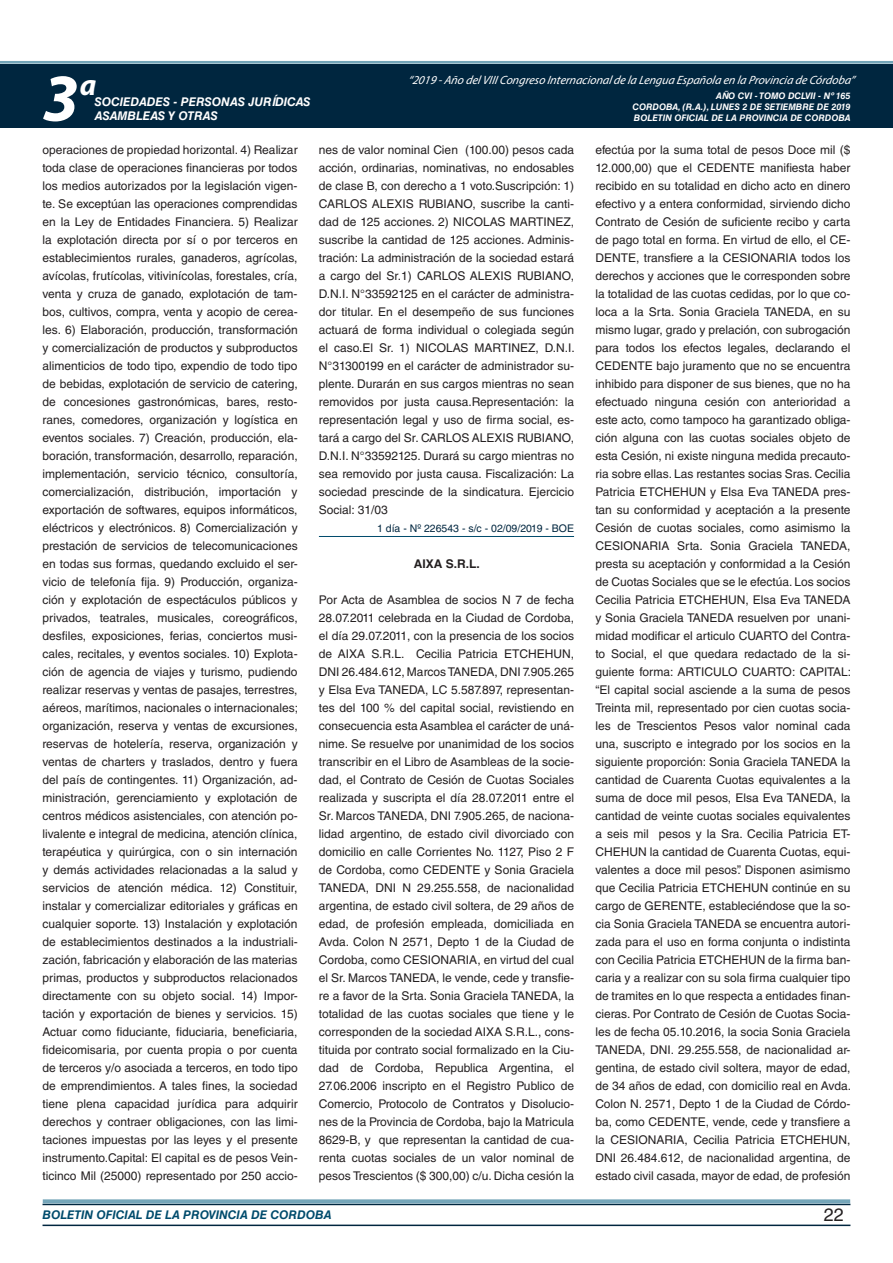
<style>
.page{position:relative;width:893px;height:1263px;background:#fff}
.page>*{position:absolute;margin:0;border:0;box-sizing:border-box;transform-origin:0 0}
.t1{font:italic 700 67.5px "Myriad Pro";color:#fff}
.t2{font:italic 700 30px "Myriad Pro";color:#fff}
.t3{font:18px "Helvetica LT Std";color:#231f20}
.t4{font:12px/18px "Helvetica LT Std";color:#231f20;text-align:justify}
.t5{font:italic 12px "Myriad Pro";color:#fff}
.t6{font:italic 700 12px "Helvetica LT Std";color:#fff}
.t7{font:italic 700 12px "Helvetica LT Std";color:#004b6c}
.t8{font:700 12px "Helvetica LT Std";color:#231f20}
.t9{font:10.5px "Helvetica LT Std";color:#00263f}
.t10{font:italic 700 9px/10.8px "Helvetica LT Std";color:#fff;text-align:justify}
</style>
<div class="page">
<div style="left:0;top:61px;width:893px;height:6px;background:#fff;opacity:.75"></div>
<div style="left:0;top:64px;width:893px;height:64px;background:#00263f"></div>
<hr style="left:43px;top:1224px;width:807px;height:2px;background:#00263f">
<div style="left:42px;top:1198px;width:809px;height:8px;background:#fff;opacity:.75"></div>
<hr style="left:319px;top:536px;width:255px;height:1px;background:#004b6c">
<h2 class="t2" style="left:80px;top:66px;width:18px">a</h2>
<p class="t5" style="left:408px;top:72px;width:448px">“2019 -Año delVIIICongreso Internacionalde la Lengua Esp añola en la Provincia de Córdoba”</p>
<h1 class="t1" style="left:43px;top:54px;width:38px">3</h1>
<p class="t10" style="left:633px;top:91px;width:219px;text-indent:83px">AÑO CVI - TOMO DCLVII - Nº 165<br>CORDOBA, (R.A.), LUNES 2 DE SETIEMBRE DE 2019<br>BOLETIN OFICIAL DE LA PROVINCIA DE CORDOBA</p>
<p class="t6" style="left:95px;top:94px;width:217px">SOCIEDADES - PERSONAS JURÍDICAS</p>
<p class="t6" style="left:95px;top:109px;width:125px">ASAMBLEAS Y OTRAS</p>
<p class="t4" style="left:43px;top:141px;width:257px">operaciones de propiedad horizontal. 4) Realizar toda clase de operaciones financieras por todos los medios autorizados por la legislación vigen&shy;te. Se exceptúan las operaciones comprendidas en la Ley de Entidades Financiera. 5) Realizar la explotación directa por sí o por terceros en establecimientos rurales, ganaderos, agrícolas, avícolas, frutícolas, vitivinícolas, forestales, cría, venta y cruza de ganado, explotación de tam&shy;bos, cultivos, compra, venta y acopio de cerea&shy;les. 6) Elaboración, producción, transformación y comercialización de productos y subproductos alimenticios de todo tipo, expendio de todo tipo de bebidas, explotación de servicio de catering, de concesiones gastronómicas, bares, resto&shy;ranes, comedores, organización y logística en eventos sociales. 7) Creación, producción, ela&shy;boración, transformación, desarrollo, reparación, implementación, servicio técnico, consultoría, comercialización, distribución, importación y exportación de softwares, equipos informáticos, eléctricos y electrónicos. 8) Comercialización y prestación de servicios de telecomunicaciones en todas sus formas, quedando excluido el ser&shy;vicio de telefonía fija. 9) Producción, organiza&shy;ción y explotación de espectáculos públicos y privados, teatrales, musicales, coreográficos, desfiles, exposiciones, ferias, conciertos musi&shy;cales, recitales, y eventos sociales. 10) Explota&shy;ción de agencia de viajes y turismo, pudiendo realizar reservas y ventas de pasajes, terrestres, aéreos, marítimos, nacionales o internacionales; organización, reserva y ventas de excursiones, reservas de hotelería, reserva, organización y ventas de charters y traslados, dentro y fuera del país de contingentes. 11) Organización, ad&shy;ministración, gerenciamiento y explotación de centros médicos asistenciales, con atención po&shy;livalente e integral de medicina, atención clínica, terapéutica y quirúrgica, con o sin internación y demás actividades relacionadas a la salud y servicios de atención médica. 12) Constituir, instalar y comercializar editoriales y gráficas en cualquier soporte. 13) Instalación y explotación de establecimientos destinados a la industriali&shy;zación, fabricación y elaboración de las materias primas, productos y subproductos relacionados directamente con su objeto social. 14) Impor&shy;tación y exportación de bienes y servicios. 15)<br>Actuar como fiduciante, fiduciaria, beneficiaria, fideicomisaria, por cuenta propia o por cuenta de terceros y/o asociada a terceros, en todo tipo de emprendimientos. A tales fines, la sociedad tiene plena capacidad jurídica para adquirir derechos y contraer obligaciones, con las limi&shy;taciones impuestas por las leyes y el presente instrumento.Capital: El capital es de pesos Vein&shy;ticinco Mil (25000) representado por 250 accio-</p>
<p class="t4" style="left:319px;top:141px;width:257px">nes de valor nominal Cien (100.00) pesos cada acción, ordinarias, nominativas, no endosables de clase B, con derecho a 1 voto.Suscripción: 1)<br>CARLOS ALEXIS RUBIANO, suscribe la canti&shy;dad de 125 acciones. 2) NICOLAS MARTINEZ, suscribe la cantidad de 125 acciones. Adminis&shy;tración: La administración de la sociedad estará a cargo del Sr.1) CARLOS ALEXIS RUBIANO, D.N.I. N°33592125 en el carácter de administra&shy;dor titular. En el desempeño de sus funciones actuará de forma individual o colegiada según el caso.El Sr. 1) NICOLAS MARTINEZ, D.N.I.<br>N°31300199 en el carácter de administrador su&shy;plente. Durarán en sus cargos mientras no sean removidos por justa causa.Representación: la representación legal y uso de firma social, es&shy;tará a cargo del Sr. CARLOS ALEXIS RUBIANO, D.N.I. N°33592125. Durará su cargo mientras no sea removido por justa causa. Fiscalización: La sociedad prescinde de la sindicatura. Ejercicio Social: 31/03</p>
<p class="t9" style="left:377px;top:522px;width:198px">1 día - Nº 226543 - s/c - 02/09/2019 - BOE</p>
<p class="t8" style="left:414px;top:556px;width:68px">AIXA S.R.L.</p>
<p class="t4" style="left:319px;top:591px;width:257px">Por Acta de Asamblea de socios N 7 de fecha 28.07.2011 celebrada en la Ciudad de Cordoba, el día 29.07.2011, con la presencia de los socios de AIXA S.R.L. Cecilia Patricia ETCHEHUN, DNI 26.484.612, Marcos TANEDA, DNI 7.905.265 y Elsa Eva TANEDA, LC 5.587.897, representan&shy;tes del 100 % del capital social, revistiendo en consecuencia esta Asamblea el carácter de uná&shy;nime. Se resuelve por unanimidad de los socios transcribir en el Libro de Asambleas de la socie&shy;dad, el Contrato de Cesión de Cuotas Sociales realizada y suscripta el día 28.07.2011 entre el Sr. Marcos TANEDA, DNI 7.905.265, de naciona&shy;lidad argentino, de estado civil divorciado con domicilio en calle Corrientes No. 1127, Piso 2 F de Cordoba, como CEDENTE y Sonia Graciela TANEDA, DNI N 29.255.558, de nacionalidad argentina, de estado civil soltera, de 29 años de edad, de profesión empleada, domiciliada en Avda. Colon N 2571, Depto 1 de la Ciudad de Cordoba, como CESIONARIA, en virtud del cual el Sr. Marcos TANEDA, le vende, cede y transfie&shy;re a favor de la Srta. Sonia Graciela TANEDA, la totalidad de las cuotas sociales que tiene y le corresponden de la sociedad AIXA S.R.L., cons&shy;tituida por contrato social formalizado en la Ciu&shy;dad de Cordoba, Republica Argentina, el 27.06.2006 inscripto en el Registro Publico de Comercio, Protocolo de Contratos y Disolucio&shy;nes de la Provincia de Cordoba, bajo la Matricula 8629-B, y que representan la cantidad de cua&shy;renta cuotas sociales de un valor nominal de pesos Trescientos ($ 300,00) c/u. Dicha cesión la</p>
<p class="t4" style="left:595px;top:141px;width:257px">efectúa por la suma total de pesos Doce mil ($ 12.000,00) que el CEDENTE manifiesta haber recibido en su totalidad en dicho acto en dinero efectivo y a entera conformidad, sirviendo dicho Contrato de Cesión de suficiente recibo y carta de pago total en forma. En virtud de ello, el CE-DENTE, transfiere a la CESIONARIA todos los derechos y acciones que le corresponden sobre la totalidad de las cuotas cedidas, por lo que co&shy;loca a la Srta. Sonia Graciela TANEDA, en su mismo lugar, grado y prelación, con subrogación para todos los efectos legales, declarando el CEDENTE bajo juramento que no se encuentra inhibido para disponer de sus bienes, que no ha efectuado ninguna cesión con anterioridad a este acto, como tampoco ha garantizado obliga&shy;ción alguna con las cuotas sociales objeto de esta Cesión, ni existe ninguna medida precauto&shy;ria sobre ellas. Las restantes socias Sras. Cecilia Patricia ETCHEHUN y Elsa Eva TANEDA pres&shy;tan su conformidad y aceptación a la presente Cesión de cuotas sociales, como asimismo la CESIONARIA Srta. Sonia Graciela TANEDA, presta su aceptación y conformidad a la Cesión de Cuotas Sociales que se le efectúa. Los socios Cecilia Patricia ETCHEHUN, Elsa Eva TANEDA y Sonia Graciela TANEDA resuelven por unani&shy;midad modificar el articulo CUARTO del Contra&shy;to Social, el que quedara redactado de la si&shy;guiente forma: ARTICULO CUARTO: CAPITAL: “El capital social asciende a la suma de pesos Treinta mil, representado por cien cuotas socia&shy;les de Trescientos Pesos valor nominal cada una, suscripto e integrado por los socios en la siguiente proporción: Sonia Graciela TANEDA la cantidad de Cuarenta Cuotas equivalentes a la suma de doce mil pesos, Elsa Eva TANEDA, la cantidad de veinte cuotas sociales equivalentes a seis mil pesos y la Sra. Cecilia Patricia ET-CHEHUN la cantidad de Cuarenta Cuotas, equi&shy;valentes a doce mil pesos”. Disponen asimismo que Cecilia Patricia ETCHEHUN continúe en su cargo de GERENTE, estableciéndose que la so&shy;cia Sonia Graciela TANEDA se encuentra autori&shy;zada para el uso en forma conjunta o indistinta con Cecilia Patricia ETCHEHUN de la firma ban&shy;caria y a realizar con su sola firma cualquier tipo de tramites en lo que respecta a entidades finan&shy;cieras. Por Contrato de Cesión de Cuotas Socia&shy;les de fecha 05.10.2016, la socia Sonia Graciela TANEDA, DNI. 29.255.558, de nacionalidad ar&shy;gentina, de estado civil soltera, mayor de edad, de 34 años de edad, con domicilio real en Avda.<br>Colon N. 2571, Depto 1 de la Ciudad de Córdo&shy;ba, como CEDENTE, vende, cede y transfiere a la CESIONARIA, Cecilia Patricia ETCHEHUN, DNI 26.484.612, de nacionalidad argentina, de estado civil casada, mayor de edad, de profesión</p>
<p class="t7" style="left:43px;top:1208px;width:290px">BOLETIN OFICIAL DE LA PROVINCIA DE CORDOBA</p>
<h3 class="t3" style="left:824px;top:1204px;width:22px">22</h3>
</div>
